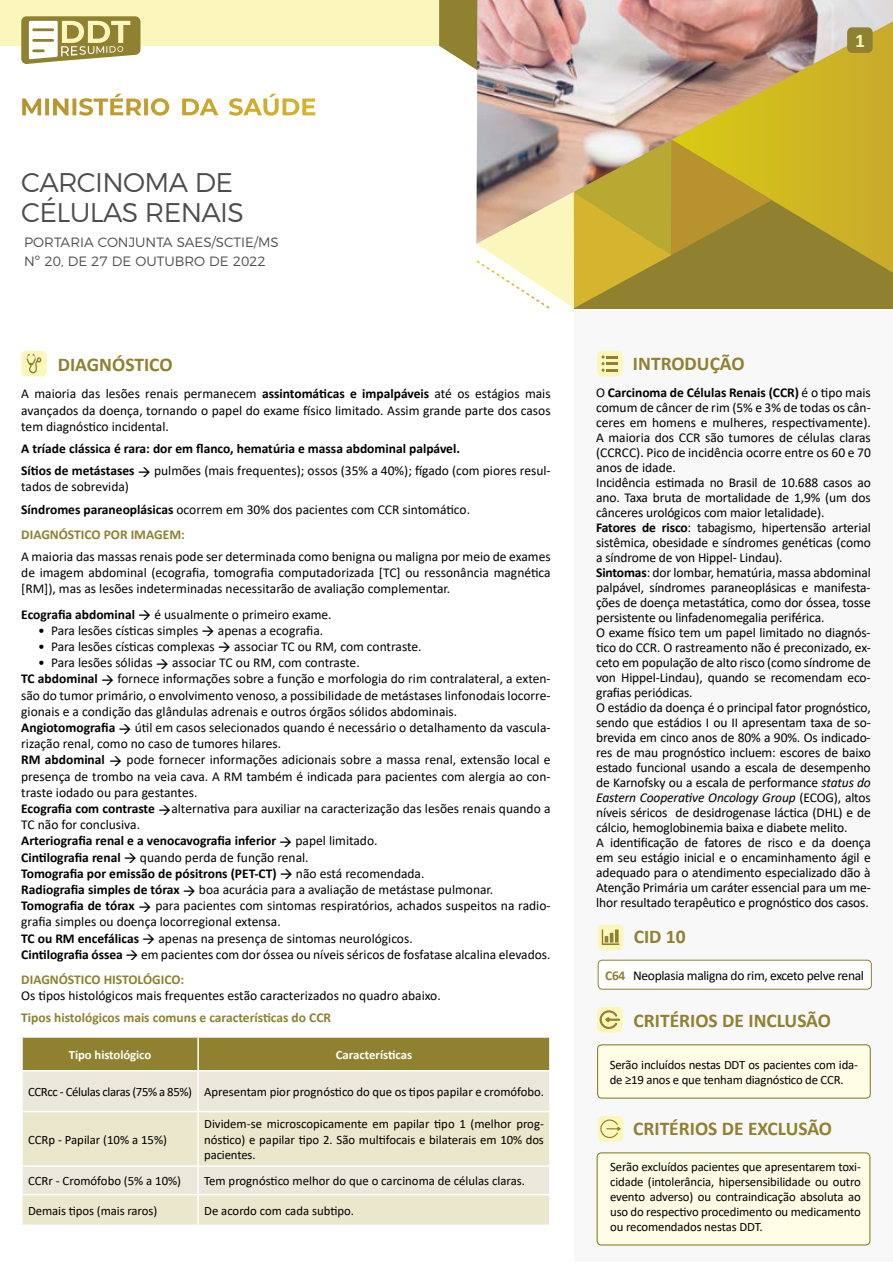
<style>
.page{position:relative;width:893px;height:1263px;background:#fff}
.page>*{position:absolute;margin:0;border:0;box-sizing:border-box;transform-origin:0 0}
.t1{font:300 27px/30px "Montserrat";letter-spacing:-.025em;color:#4d4d4f}
.t2{font:700 19.5px "Calibri";color:#8f8130}
.t3{font:700 19.5px "Calibri";color:#fbf7bc}
.t4{font:13.5px/15px "Calibri";letter-spacing:-.01em;color:#000}
.t5{font:700 13.5px/22.2px "Calibri";color:#000}
.t6{font:700 13.5px "Calibri";color:#8f8130}
.t7{font:300 13.5px/18.8px "Montserrat";color:#4d4d4f}
.t8{font:12.75px/15px "Calibri";letter-spacing:-.01em;color:#000;text-align:justify}
.t9{font:700 12.75px "Calibri";letter-spacing:-.005em;color:#fff}
.s1{font-weight:700}
.s2{font-weight:400}
.s3{font-style:italic}
.s4{font-weight:700;color:#8f8130}
</style>
<div class="page">
<div style="left:574px;top:286px;width:319px;height:976px;background:#f8f8f8"></div>
<div style="left:0;top:0;width:500px;height:46px;background:#fbf7bc"></div>
<svg style="left:22px;top:94px;width:293px;height:22px"></svg>
<svg style="left:439px;top:0;width:37px;height:70px;fill:#8f8130"></svg>
<div style="left:574px;top:0;width:319px;height:308px;background:#8f8130"></div>
<img style="left:476px;top:0;width:417px;height:140px">
<svg style="left:671px;top:21px;width:222px;height:252px;background:#bfa243"></svg>
<svg style="left:476px;top:140px;width:296px;height:169px"></svg>
<div style="left:847px;top:27px;width:26px;height:26px;background:#8f8130;border-radius:5px"></div>
<svg style="left:21px;top:16px;width:119px;height:48px"></svg>
<svg style="left:23px;top:1038px;width:526px;height:73px;background:#c1ba8e"></svg>
<div style="left:23px;top:1112px;width:526px;height:112px;background:#ebe7cd"></div>
<div style="left:23px;top:1167px;width:526px;height:27px;background:#eae8da"></div>
<hr style="left:197px;top:1071px;width:2px;height:40px;background:#fff">
<hr style="left:197px;top:1112px;width:2px;height:53px;background:#fff">
<hr style="left:198px;top:1165px;width:353px;height:2px;background:#fff">
<hr style="left:198px;top:1194px;width:353px;height:1px;background:#fff">
<hr style="left:197px;top:1195px;width:2px;height:29px;background:#fff">
<hr style="left:21px;top:1165px;width:177px;height:2px;background:#fff">
<hr style="left:197px;top:1167px;width:2px;height:27px;background:#fff">
<hr style="left:21px;top:1194px;width:177px;height:1px;background:#fff">
<hr style="left:21px;top:1070px;width:177px;height:1px;background:#fff">
<hr style="left:197px;top:1038px;width:2px;height:32px;background:#fff">
<hr style="left:198px;top:1070px;width:353px;height:1px;background:#fff">
<div style="left:597px;top:351px;width:25px;height:25px;background:#fbf7bc;border-radius:5px"></div>
<svg style="left:602px;top:355px;width:16px;height:17px"></svg>
<div style="left:21px;top:351px;width:26px;height:25px;background:#fbf7bc;border-radius:5px"></div>
<svg style="left:27px;top:354px;width:14px;height:19px"></svg>
<div style="left:598px;top:924px;width:25px;height:26px;background:#fbf7bc;border-radius:5px"></div>
<svg style="left:602px;top:929px;width:17px;height:16px"></svg>
<div style="left:597px;top:1007px;width:25px;height:25px;background:#fbf7bc;border-radius:5px"></div>
<svg style="left:600px;top:1011px;width:19px;height:17px"></svg>
<div style="left:598px;top:1116px;width:25px;height:25px;background:#fbf7bc;border-radius:5px"></div>
<svg style="left:600px;top:1119px;width:21px;height:19px"></svg>
<div style="left:598px;top:960px;width:273px;height:29px;background:#fff;border-radius:4px"></div>
<div style="left:598px;top:960px;width:274px;height:29px;border:1px solid #8f8130;border-radius:4px"></div>
<div style="left:598px;top:1045px;width:272px;height:53px;background:#fffde5;border-radius:4px"></div>
<div style="left:597px;top:1044px;width:274px;height:55px;border:1px solid #8f8130;border-radius:4px"></div>
<div style="left:597px;top:1153px;width:273px;height:92px;background:#fffde5;border-radius:4px"></div>
<div style="left:597px;top:1152px;width:273px;height:93px;border:1px solid #8f8130;border-radius:4px"></div>
<h1 class="t1" style="left:21px;top:165px;width:224px">CARCINOMA DE<br>CÉLULAS RENAIS</h1>
<p class="t7" style="left:24px;top:232px;width:256px">PORTARIA CONJUNTA SAES/SCTIE/MS<br>Nº 20, DE 27 DE OUTUBRO DE 2022</p>
<h2 class="t2" style="left:58px;top:351px;width:116px">DIAGNÓSTICO</h2>
<h2 class="t2" style="left:633px;top:349px;width:113px">INTRODUÇÃO</h2>
<h2 class="t3" style="left:855px;top:26px;width:11px">1</h2>
<p class="t4" style="left:21px;top:385px;width:531px;line-height:16.2px;text-align:justify">A maioria das lesões renais permanecem <span class="s1">assintomáticas e impalpáveis</span> até os estágios mais avançados da doença, tornando o papel do exame físico limitado. Assim grande parte dos casos tem diagnóstico incidental.</p>
<p class="t5" style="left:21px;top:437px;width:531px">A tríade clássica é rara: dor em flanco, hematúria e massa abdominal palpável.<br>Sítios de metástases → <span class="s2">pulmões (mais frequentes); ossos (35% a 40%); fígado (com piores resul-</span></p>
<p class="t4" style="left:21px;top:475px;width:450px;line-height:22.2px">tados de sobrevida)<br><span class="s1">Síndromes paraneoplásicas</span> ocorrem em 30% dos pacientes com CCR sintomático.</p>
<p class="t6" style="left:21px;top:525px;width:165px">DIAGNÓSTICO POR IMAGEM:</p>
<p class="t4" style="left:21px;top:548px;width:531px;line-height:16.2px;text-align:justify">A maioria das massas renais pode ser determinada como benigna ou maligna por meio de exames de imagem abdominal (ecografia, tomografia computadorizada [TC] ou ressonância magnética [RM]), mas as lesões indeterminadas necessitarão de avaliação complementar.</p>
<p class="t4" style="left:21px;top:606px;width:312px"><span class="s1">Ecografia abdominal</span> → é usualmente o primeiro exame.</p>
<p class="t4" style="left:38px;top:622px;width:286px">• Para lesões císticas simples → apenas a ecografia.</p>
<p class="t4" style="left:38px;top:639px;width:385px">• Para lesões císticas complexas → associar TC ou RM, com contraste.</p>
<p class="t4" style="left:21px;top:654px;width:531px;line-height:16.2px;text-indent:17px">• Para lesões sólidas → associar TC ou RM, com contraste.<br><span class="s1">TC abdominal</span> → fornece informações sobre a função e morfologia do rim contralateral, a exten&shy;são do tumor primário, o envolvimento venoso, a possibilidade de metástases linfonodais locorre&shy;gionais e a condição das glândulas adrenais e outros órgãos sólidos abdominais.<br><span class="s1">Angiotomografia</span> → útil em casos selecionados quando é necessário o detalhamento da vascula&shy;rização renal, como no caso de tumores hilares.<br><span class="s1">RM abdominal</span> → pode fornecer informações adicionais sobre a massa renal, extensão local e presença de trombo na veia cava. A RM também é indicada para pacientes com alergia ao con&shy;traste iodado ou para gestantes.<br><span class="s1">Ecografia com contraste</span> →alternativa para auxiliar na caracterização das lesões renais quando a TC não for conclusiva.<br><span class="s1">Arteriografia renal e a venocavografia inferior</span> → papel limitado.<br><span class="s1">Cintilografia renal</span> → quando perda de função renal.<br><span class="s1">Tomografia por emissão de pósitrons (PET-CT)</span> → não está recomendada.<br><span class="s1">Radiografia simples de tórax</span> → boa acurácia para a avaliação de metástase pulmonar.<br><span class="s1">Tomografia de tórax</span> → para pacientes com sintomas respiratórios, achados suspeitos na radio&shy;grafia simples ou doença locorregional extensa.<br><span class="s1">TC ou RM encefálicas</span> → apenas na presença de sintomas neurológicos.<br><span class="s1">Cintilografia óssea</span> → em pacientes com dor óssea ou níveis séricos de fosfatase alcalina elevados.</p>
<p class="t6" style="left:21px;top:970px;width:165px">DIAGNÓSTICO HISTOLÓGICO:</p>
<p class="t4" style="left:21px;top:988px;width:421px">Os tipos histológicos mais frequentes estão caracterizados no quadro abaixo.</p>
<p class="t6" style="left:21px;top:1008px;width:311px">Tipos histológicos mais comuns e características do CCR</p>
<p class="t9" style="left:69px;top:1045px;width:84px">Tipo histológico</p>
<p class="t9" style="left:336px;top:1045px;width:78px">Características</p>
<p class="t8" style="left:28px;top:1084px;width:517px">CCRcc - Células claras (75% a 85%) Apresentam pior prognóstico do que os tipos papilar e cromófobo.</p>
<p class="t8" style="left:28px;top:1131px;width:140px">CCRp - Papilar (10% a 15%)</p>
<p class="t8" style="left:204px;top:1116px;width:341px">Dividem-se microscopicamente em papilar tipo 1 (melhor prog&shy;nóstico) e papilar tipo 2. São multifocais e bilaterais em 10% dos pacientes.</p>
<p class="t8" style="left:28px;top:1173px;width:155px">CCRr - Cromófobo (5% a 10%)</p>
<p class="t8" style="left:204px;top:1173px;width:322px">Tem prognóstico melhor do que o carcinoma de células claras.</p>
<p class="t8" style="left:28px;top:1203px;width:131px">Demais tipos (mais raros)</p>
<p class="t8" style="left:204px;top:1203px;width:151px">De acordo com cada subtipo.</p>
<p class="t4" style="left:596px;top:385px;width:276px">O <span class="s1">Carcinoma de Células Renais (CCR)</span> é o tipo mais comum de câncer de rim (5% e 3% de todas os cân&shy;ceres em homens e mulheres, respectivamente).<br>A maioria dos CCR são tumores de células claras (CCRCC). Pico de incidência ocorre entre os 60 e 70 anos de idade.<br>Incidência estimada no Brasil de 10.688 casos ao ano. Taxa bruta de mortalidade de 1,9% (um dos cânceres urológicos com maior letalidade).<br><span class="s1">Fatores de risco</span>: tabagismo, hipertensão arterial sistêmica, obesidade e síndromes genéticas (como a síndrome de von Hippel- Lindau).<br><span class="s1">Sintomas</span>: dor lombar, hematúria, massa abdominal palpável, síndromes paraneoplásicas e manifesta&shy;ções de doença metastática, como dor óssea, tosse persistente ou linfadenomegalia periférica.<br>O exame físico tem um papel limitado no diagnós&shy;tico do CCR. O rastreamento não é preconizado, ex&shy;ceto em população de alto risco (como síndrome de von Hippel-Lindau), quando se recomendam eco&shy;grafias periódicas.<br>O estádio da doença é o principal fator prognóstico, sendo que estádios I ou II apresentam taxa de so&shy;brevida em cinco anos de 80% a 90%. Os indicado&shy;res de mau prognóstico incluem: escores de baixo estado funcional usando a escala de desempenho de Karnofsky ou a escala de performance <span class="s3">status do Eastern Cooperative Oncology Group</span> (ECOG), altos níveis séricos de desidrogenase láctica (DHL) e de cálcio, hemoglobinemia baixa e diabete melito.<br>A identificação de fatores de risco e da doença em seu estágio inicial e o encaminhamento ágil e adequado para o atendimento especializado dão à Atenção Primária um caráter essencial para um me&shy;lhor resultado terapêutico e prognóstico dos casos.</p>
<h2 class="t2" style="left:634px;top:923px;width:53px">CID 10</h2>
<p class="t4" style="left:605px;top:967px;width:260px"><span class="s4">C64</span> Neoplasia maligna do rim, exceto pelve renal</p>
<h2 class="t2" style="left:634px;top:1007px;width:199px">CRITÉRIOS DE INCLUSÃO</h2>
<p class="t8" style="left:610px;top:1057px;width:250px">Serão incluídos nestas DDT os pacientes com ida&shy;de ≥19 anos e que tenham diagnóstico de CCR.</p>
<h2 class="t2" style="left:633px;top:1115px;width:200px">CRITÉRIOS DE EXCLUSÃO</h2>
<p class="t8" style="left:610px;top:1159px;width:252px">Serão excluídos pacientes que apresentarem toxi&shy;cidade (intolerância, hipersensibilidade ou outro evento adverso) ou contraindicação absoluta ao uso do respectivo procedimento ou medicamento ou recomendados nestas DDT.</p>
</div>
